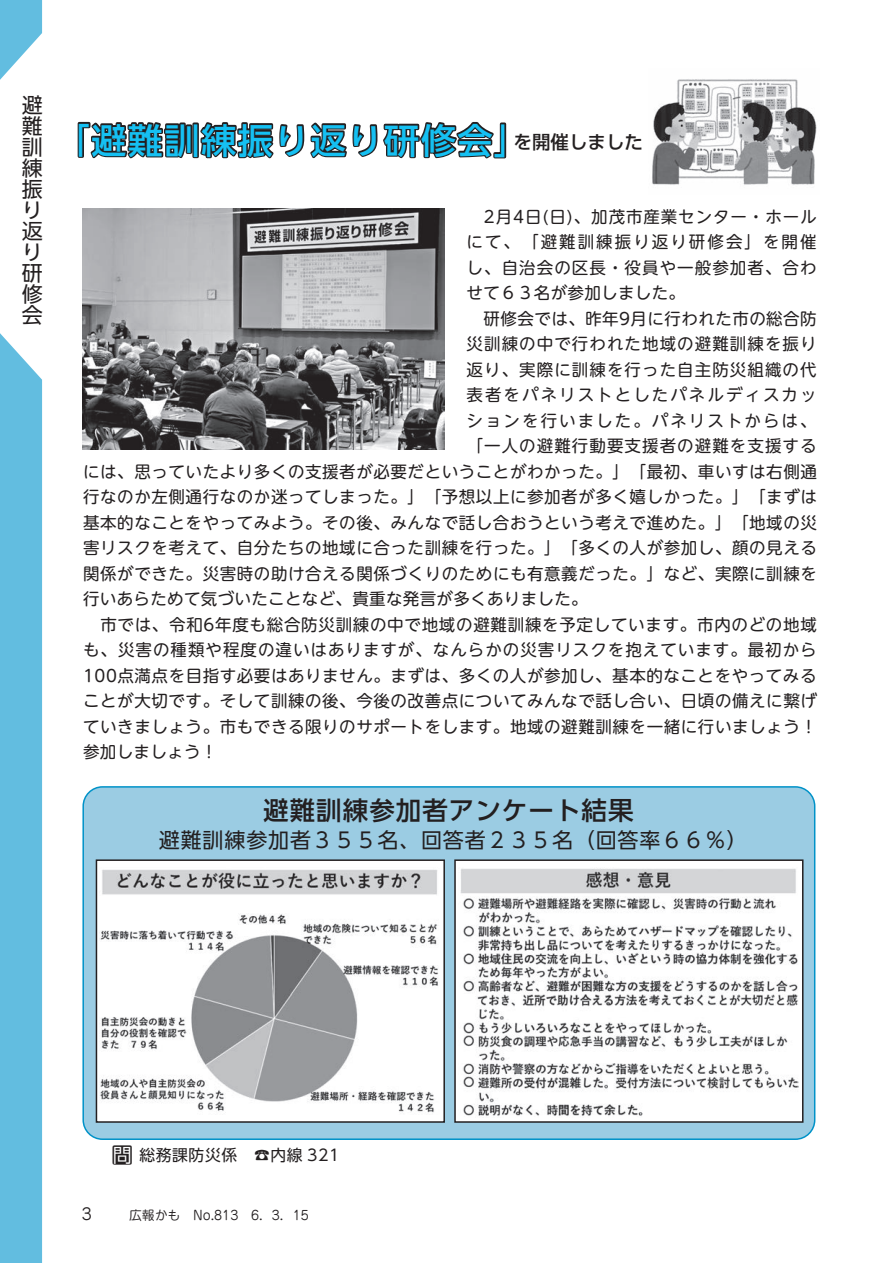
<style>
.page{position:relative;width:893px;height:1263px;background:#fff}
.page>*{position:absolute;margin:0;border:0;box-sizing:border-box;transform-origin:0 0}
.t1{font:500 35.25px "UD Shin Go Pro";letter-spacing:.04em;color:#00aeef}
.t2{font:500 25.5px "UD Shin Go Pro";letter-spacing:.04em;color:#231f20}
.t3{font:21px/21px "UD Shin Go Pro";letter-spacing:.04em;color:#231f20}
.t4{font:500 18.45px "UD Shin Go Pro";color:#231f20}
.t5{font:16.5px "UD Shin M Go Pro";letter-spacing:.035em;color:#231f20}
.t6{font:16.5px "UD Shin M Go Pro";letter-spacing:.065em;color:#231f20}
.t7{font:16.5px "UD Shin M Go Pro";letter-spacing:.125em;color:#231f20}
.t8{font:16.5px "UD Shin M Go Pro";letter-spacing:.06em;color:#231f20}
.t9{font:16.5px "UD Shin M Go Pro";letter-spacing:.055em;color:#231f20}
.t10{font:15.75px "UD Shin Go Pro";letter-spacing:.04em;color:#231f20}
.t11{font:12.75px "Jun 201 Pro";color:#231f20}
</style>
<div class="page">
<svg style="left:0;top:0;width:42px;height:80px"></svg>
<div style="left:0;top:333px;width:42px;height:930px;background:#62bde0"></div>
<svg style="left:77px;top:121px;width:430px;height:38px"></svg>
<img style="left:652px;top:79px;width:165px;height:106px">
<div style="left:83px;top:787px;width:732px;height:352px;background:#9bcce3;border-radius:19px"></div>
<div style="left:82px;top:786px;width:733px;height:354px;border:2px solid #0092c8;border-radius:19px"></div>
<div style="left:96px;top:860px;width:348px;height:262px;background:#fff"></div>
<div style="left:96px;top:859px;width:349px;height:264px;border:2px solid #231f20"></div>
<div style="left:455px;top:860px;width:348px;height:262px;background:#fff"></div>
<div style="left:454px;top:859px;width:349px;height:264px;border:2px solid #231f20"></div>
<img style="left:83px;top:208px;width:361px;height:242px">
<img style="left:100px;top:869px;width:338px;height:244px">
<img style="left:460px;top:868px;width:339px;height:248px">
<p class="t3" style="left:22px;top:94px;width:22px">避難訓練振り返り研修会</p>
<h1 class="t1" style="left:55px;top:112px;width:476px">「避難訓練振り返り研修会」</h1>
<p class="t4" style="left:514px;top:127px;width:131px">を開催しました</p>
<p class="t9" style="left:467px;top:203px;width:352px">　2月4日日( )、加茂市産業センター・ホール</p>
<p class="t7" style="left:467px;top:229px;width:352px">にて、「避難訓練振り返り研修会」を開催</p>
<p class="t6" style="left:467px;top:254px;width:352px">し、自治会の区長・役員や一般参加者、合わ</p>
<p class="t5" style="left:467px;top:280px;width:220px">せて６３名が参加しました。</p>
<p class="t5" style="left:467px;top:305px;width:352px">　研修会では、昨年9月に行われた市の総合防</p>
<p class="t6" style="left:467px;top:331px;width:352px">災訓練の中で行われた地域の避難訓練を振り</p>
<p class="t6" style="left:467px;top:356px;width:352px">返り、実際に訓練を行った自主防災組織の代</p>
<p class="t7" style="left:467px;top:382px;width:352px">表者をパネリストとしたパネルディスカッ</p>
<p class="t7" style="left:467px;top:407px;width:352px">ションを行いました。パネリストからは、</p>
<p class="t6" style="left:467px;top:433px;width:352px">「一人の避難行動要支援者の避難を支援する</p>
<p class="t5" style="left:83px;top:458px;width:735px">には、思っていたより多くの支援者が必要だということがわかった。」「最初、車いすは右側通</p>
<p class="t5" style="left:83px;top:484px;width:735px">行なのか左側通行なのか迷ってしまった。」「予想以上に参加者が多く嬉しかった。」「まずは</p>
<p class="t5" style="left:83px;top:509px;width:735px">基本的なことをやってみよう。その後、みんなで話し合おうという考えで進めた。」「地域の災</p>
<p class="t5" style="left:83px;top:535px;width:735px">害リスクを考えて、自分たちの地域に合った訓練を行った。」「多くの人が参加し、顔の見える</p>
<p class="t5" style="left:83px;top:560px;width:735px">関係ができた。災害時の助け合える関係づくりのためにも有意義だった。」など、実際に訓練を</p>
<p class="t5" style="left:83px;top:586px;width:506px">行いあらためて気づいたことなど、貴重な発言が多くありました。</p>
<p class="t5" style="left:83px;top:611px;width:735px">　市では、令和6年度も総合防災訓練の中で地域の避難訓練を予定しています。市内のどの地域</p>
<p class="t8" style="left:83px;top:637px;width:735px">も、災害の種類や程度の違いはありますが、なんらかの災害リスクを抱えています。最初から</p>
<p class="t5" style="left:83px;top:662px;width:735px">100点満点を目指す必要はありません。まずは、多くの人が参加し、基本的なことをやってみる</p>
<p class="t5" style="left:83px;top:688px;width:735px">ことが大切です。そして訓練の後、今後の改善点についてみんなで話し合い、日頃の備えに繋げ</p>
<p class="t5" style="left:83px;top:713px;width:735px">ていきましょう。市もできる限りのサポートをします。地域の避難訓練を一緒に行いましょう!</p>
<p class="t5" style="left:83px;top:739px;width:136px">参加しましょう!</p>
<h2 class="t2" style="left:263px;top:789px;width:372px">避難訓練参加者アンケート結果</h2>
<p class="t3" style="left:159px;top:829px;width:590px">避難訓練参加者３５５名、回答者２３５名（回答率６６％(</p>
<p class="t3" style="left:112px;top:1143px;width:22px">問</p>
<p class="t10" style="left:139px;top:1142px;width:202px">総務課防災係　☎内線 321</p>
<p class="t11" style="left:129px;top:1205px;width:181px">広報かも　No.813　6．3．15</p>
</div>
